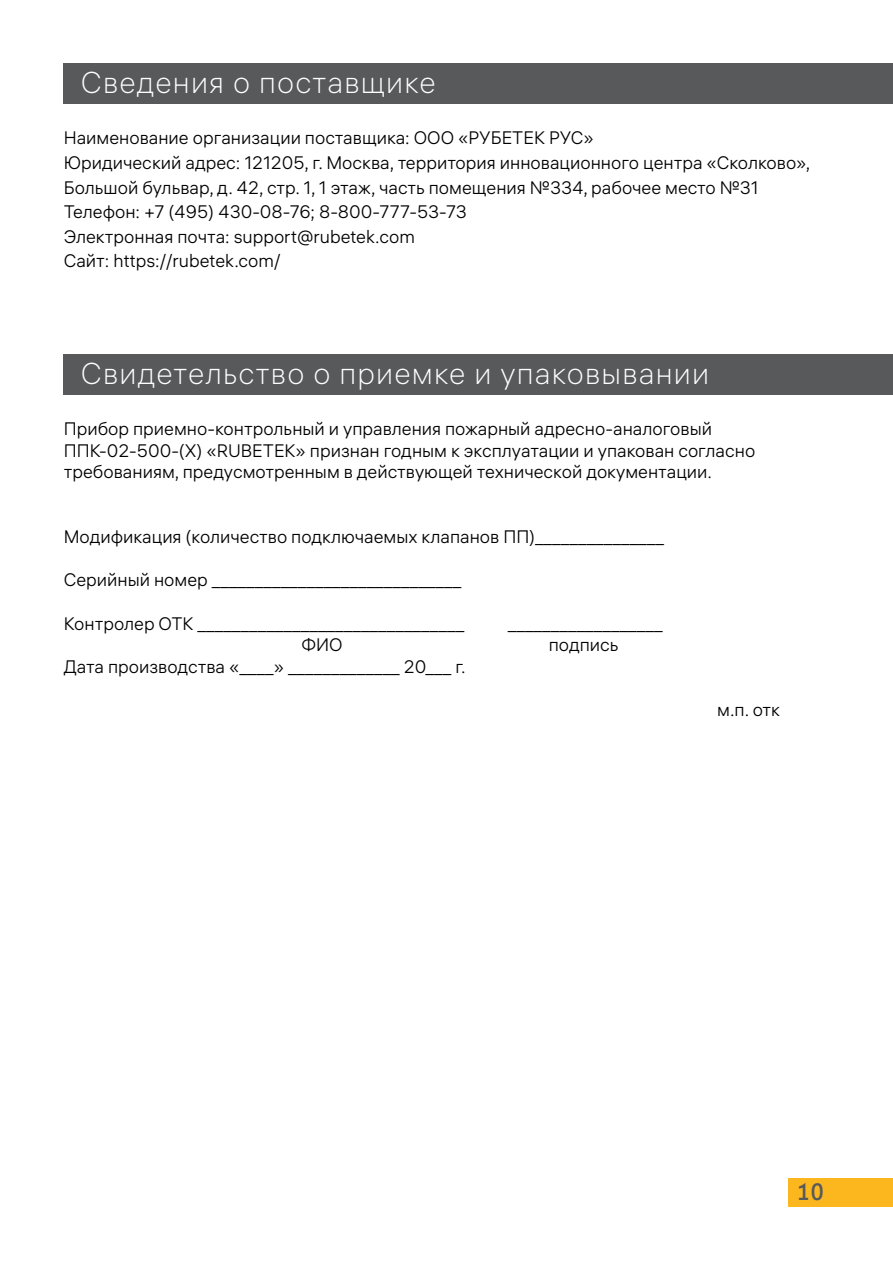
<style>
.page{position:relative;width:893px;height:1263px;background:#fff}
.page>*{position:absolute;margin:0;border:0;box-sizing:border-box;transform-origin:0 0}
.t1{font:30px "ALS Hauss VF";letter-spacing:.04em;color:#fff}
.t2{font:semi-condensed 24px "ALS Direct";color:#58595b}
.t3{font:18px/24.6px "ALS Hauss VF";color:#000}
</style>
<div class="page">
<div style="left:788px;top:1178px;width:105px;height:28px;background:#fdb71e"></div>
<div style="left:64px;top:355px;width:829px;height:40px;background:#58595b"></div>
<div style="left:64px;top:64px;width:829px;height:40px;background:#58595b"></div>
<h1 class="t1" style="left:81px;top:64px;width:356px">Сведения о поставщике</h1>
<p class="t3" style="left:64px;top:126px;width:748px">Наименование организации поставщика: ООО «РУБЕТЕК РУС»<br>Юридический адрес: 121205, г. Москва, территория инновационного центра «Сколково», Большой бульвар, д. 42, стр. 1, 1 этаж, часть помещения №334, рабочее место №31<br>Телефон: +7 (495) 430-08-76; 8-800-777-53-73<br>Электронная почта: support@rubetek.com<br>Сайт: https://rubetek.com/</p>
<h1 class="t1" style="left:81px;top:355px;width:630px">Свидетельство о приемке и упаковывании</h1>
<p class="t3" style="left:64px;top:418px;width:693px;line-height:21.6px">Прибор приемно-контрольный и управления пожарный адресно-аналоговый<br>ППК-02-500-(Х) «RUBETEK» признан годным к эксплуатации и упакован согласно требованиям, предусмотренным в действующей технической документации.</p>
<p class="t3" style="left:64px;top:525px;width:602px">Модификация (количество подключаемых клапанов ПП)_______________</p>
<p class="t3" style="left:64px;top:568px;width:399px">Серийный номер _____________________________</p>
<p class="t3" style="left:64px;top:611px;width:402px">Контролер ОТК _______________________________</p>
<p class="t3" style="left:508px;top:611px;width:156px">__________________</p>
<p class="t3" style="left:301px;top:633px;width:43px">ФИО</p>
<p class="t3" style="left:549px;top:633px;width:71px">подпись</p>
<p class="t3" style="left:64px;top:654px;width:404px">Дата производства «____» _____________ 20___ г.</p>
<p class="t3" style="left:717px;top:697px;width:64px">м.п. отк</p>
<h2 class="t2" style="left:797px;top:1178px;width:28px">10</h2>
</div>
